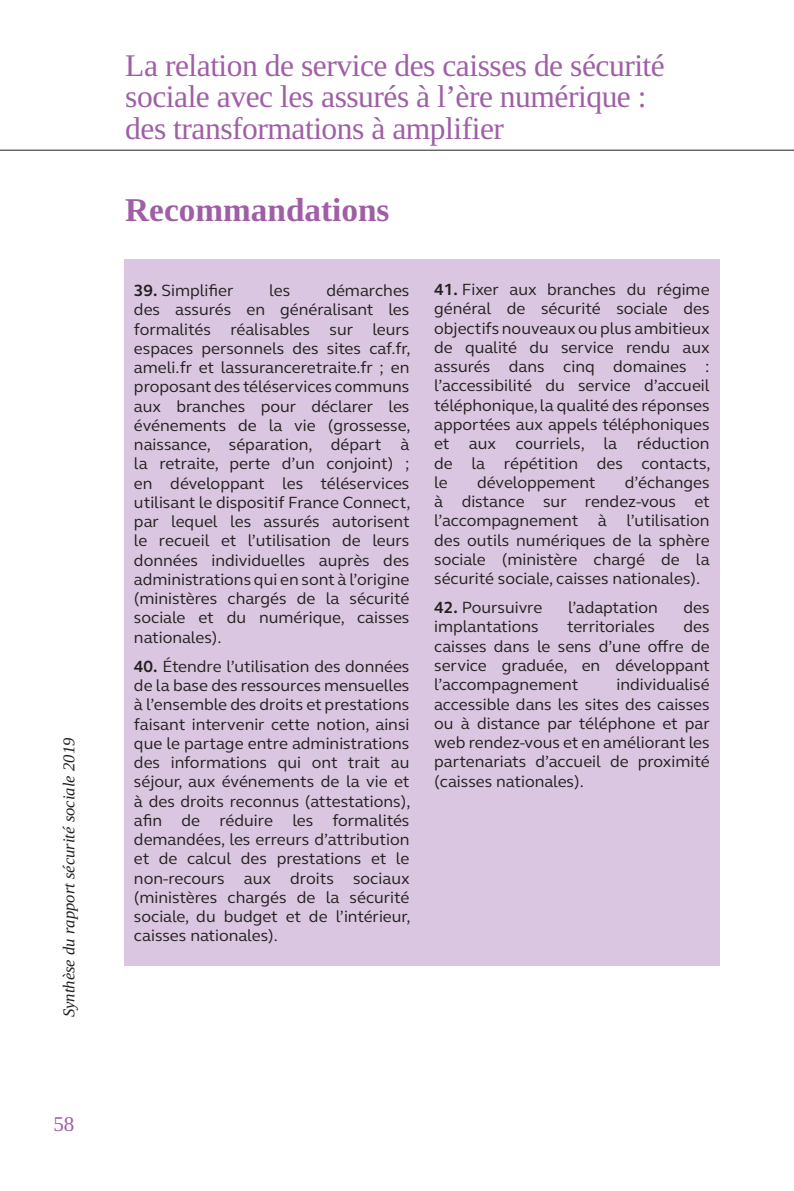
<style>
.page{position:relative;width:794px;height:1191px;background:#fff}
.page>*{position:absolute;margin:0;border:0;box-sizing:border-box;transform-origin:0 0}
.Texte{font:700 33.25px "Liberation Serif";color:#a05ea6}
.En-Tête_page_Paire{font:31.5px/31.5px "Liberation Serif";letter-spacing:-.015em;color:#a05ea6}
.t1{font:21px "Liberation Serif";color:#a05ea6}
.Texte-2{font:16.62px/19.2px "FS Elliot";color:#231f20;text-align:justify}
.t2{font:italic 16.62px "Liberation Serif";color:#231f20}
.s1{font-weight:700}
</style>
<div class="page">
<div style="left:124px;top:259px;width:595px;height:706px;background:#dac6e0"></div>
<hr style="left:0;top:150px;width:794px;height:1px;background:#231f20">
<p class="t2" style="left:58px;top:1017px;width:281px;rotate:-90deg">Synthèse du rapport sécurité sociale 2019</p>
<p class="t1" style="left:53px;top:1110px;width:22px">58</p>
<p class="En-Tête_page_Paire" style="left:125px;top:49px;width:541px">La relation de service des caisses de sécurité sociale avec les assurés à l’ère numérique : des transformations à amplifier</p>
<p class="Texte" style="left:125px;top:187px;width:266px">Recommandations</p>
<p class="Texte-2" style="left:134px;top:280px;width:101px"><span class="s1">39.</span> Simplifier</p>
<p class="Texte-2" style="left:269px;top:280px;width:22px">les</p>
<p class="Texte-2" style="left:134px;top:280px;width:278px;text-indent:192px">démarches des assurés en généralisant les formalités réalisables sur leurs espaces personnels des sites caf.fr, ameli.fr et lassuranceretraite.fr ; en proposant des téléservices communs aux branches pour déclarer les événements de la vie (grossesse, naissance, séparation, départ à la retraite, perte d’un conjoint) ; en développant les téléservices utilisant le dispositif France Connect, par lequel les assurés autorisent le recueil et l’utilisation de leurs données individuelles auprès des administrations qui en sont à l’origine (ministères chargés de la sécurité sociale et du numérique, caisses nationales).</p>
<p class="Texte-2" style="left:134px;top:656px;width:278px"><span class="s1">40.</span> Étendre l’utilisation des données de la base des ressources mensuelles à l’ensemble des droits et prestations faisant intervenir cette notion, ainsi que le partage entre administrations des informations qui ont trait au séjour, aux événements de la vie et à des droits reconnus (attestations), afin de réduire les formalités demandées, les erreurs d’attribution et de calcul des prestations et le non-recours aux droits sociaux (ministères chargés de la sécurité sociale, du budget et de l’intérieur, caisses nationales).</p>
<p class="Texte-2" style="left:434px;top:279px;width:278px"><span class="s1">41.</span> Fixer aux branches du régime général de sécurité sociale des objectifs nouveaux ou plus ambitieux de qualité du service rendu aux assurés dans cinq domaines : l’accessibilité du service d’accueil téléphonique, la qualité des réponses apportées aux appels téléphoniques et aux courriels, la réduction de la répétition des contacts, le</p>
<p class="Texte-2" style="left:434px;top:472px;width:277px;text-indent:191px">d’échanges à distance sur rendez-vous et l’accompagnement à l’utilisation des outils numériques de la sphère sociale (ministère chargé de la sécurité sociale, caisses nationales).</p>
<p class="Texte-2" style="left:434px;top:597px;width:110px"><span class="s1">42.</span> Poursuivre</p>
<p class="Texte-2" style="left:568px;top:597px;width:91px">l’adaptation</p>
<p class="Texte-2" style="left:683px;top:597px;width:28px">des</p>
<p class="Texte-2" style="left:434px;top:617px;width:106px">implantations</p>
<p class="Texte-2" style="left:567px;top:617px;width:89px">territoriales</p>
<p class="Texte-2" style="left:477px;top:472px;width:120px">développement</p>
<p class="Texte-2" style="left:434px;top:617px;width:277px;text-indent:249px">des caisses dans le sens d’une offre de service graduée, en développant l’accompagnement</p>
<p class="Texte-2" style="left:434px;top:674px;width:277px;text-indent:182px">individualisé accessible dans les sites des caisses ou à distance par téléphone et par web rendez-vous et en améliorant les partenariats d’accueil de proximité (caisses nationales).</p>
</div>
